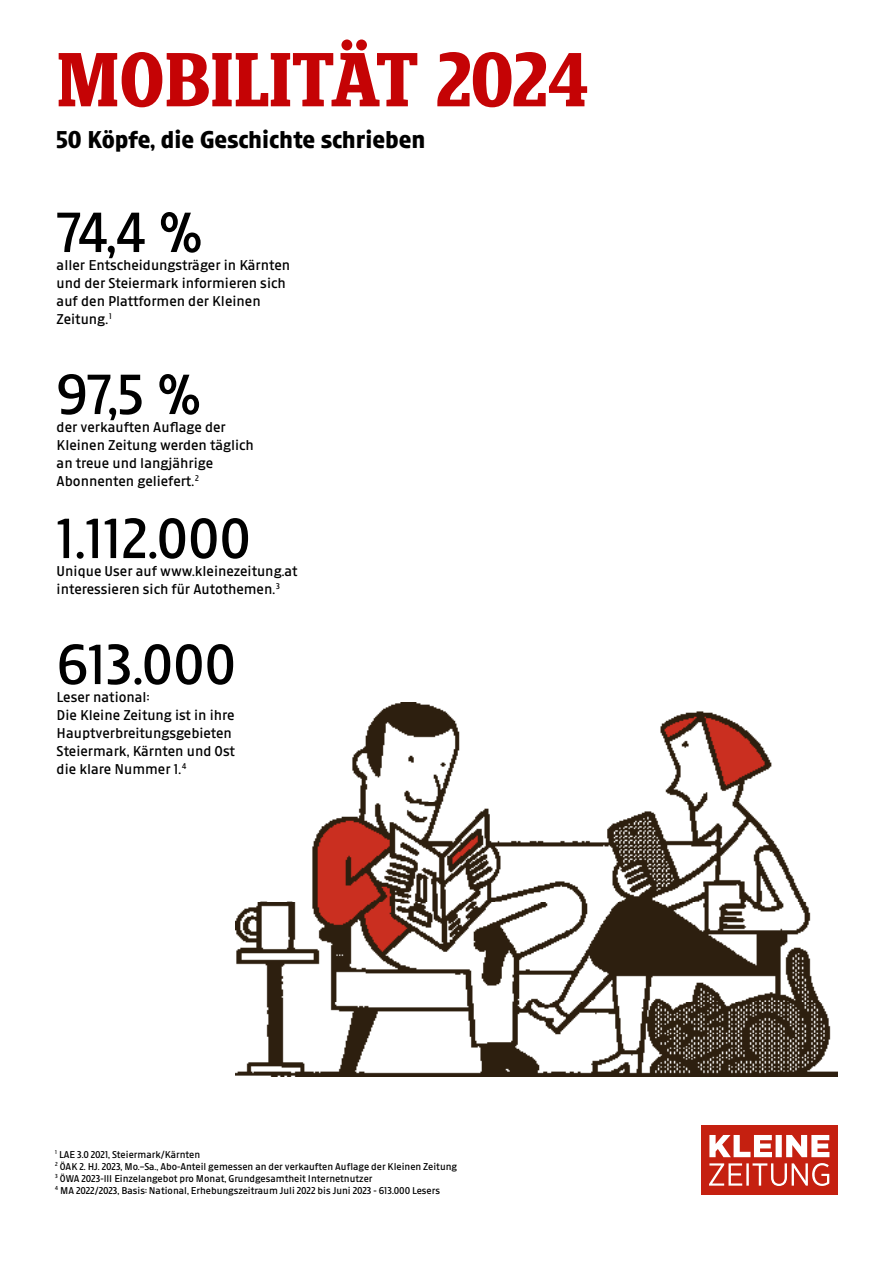
<style>
.page{position:relative;width:893px;height:1263px;background:#fff}
.page>*{position:absolute;margin:0;border:0;box-sizing:border-box;transform-origin:0 0}
.t1{font:700 80.25px "Kleine Titel";color:#c50305}
.t2{font:60px "Kleine Sans";color:#000}
.t3{font:700 25.5px "Kleine Sans";color:#000}
.t4{font:15.15px/18px "Kleine Sans";color:#000}
.t5{font:10.5px/12px "Kleine Sans";color:#000}
</style>
<div class="page">
<img style="left:235px;top:702px;width:603px;height:375px">
<div style="left:701px;top:1126px;width:137px;height:69px;background:#c52010"></div>
<svg style="left:709px;top:1135px;width:120px;height:22px"></svg>
<svg style="left:709px;top:1163px;width:120px;height:23px"></svg>
<h1 class="t1" style="left:57px;top:27px;width:533px">MOBILITÄT 2024</h1>
<h3 class="t3" style="left:57px;top:123px;width:370px">50 Köpfe, die Geschichte schrieben</h3>
<h2 class="t2" style="left:57px;top:194px;width:148px">74,4 %</h2>
<p class="t4" style="left:57px;top:255px;width:235px">aller Entscheidungsträger in Kärnten und der Steiermark informieren sich auf den Plattformen der Kleinen<br>Zeitung.<sup>1</sup></p>
<h2 class="t2" style="left:57px;top:356px;width:147px">97,5 %</h2>
<p class="t4" style="left:57px;top:417px;width:199px">der verkauften Auflage der<br>Kleinen Zeitung werden täglich an treue und langjährige<br>Abonnenten geliefert. <sup>2</sup></p>
<h2 class="t2" style="left:57px;top:500px;width:196px">1.112.000</h2>
<p class="t4" style="left:57px;top:561px;width:242px">Unique User auf www.kleinezeitung.at interessieren sich für Autothemen. <sup>3</sup></p>
<h2 class="t2" style="left:57px;top:626px;width:181px">613.000</h2>
<p class="t4" style="left:57px;top:687px;width:206px">Leser national:<br>Die Kleine Zeitung ist in ihren<br>Hauptverbreitungsgebieten<br>Steiermark, Kärnten und Osttirol die klare Nummer 1.<sup>4</sup></p>
<p class="t5" style="left:55px;top:1147px;width:403px"><sup>1</sup> LAE 3.0 2021, Steiermark/Kärnten<br><sup>2</sup> ÖAK 2. HJ. 2023, Mo.–Sa., Abo-Anteil gemessen an der verkauften Auflage der Kleinen Zeitung <sup>3</sup> ÖWA 2023-llI Einzelangebot pro Monat, Grundgesamtheit Internetnutzer<br><sup>4</sup> MA 2022/2023, Basis: National, Erhebungszeitraum Juli 2022 bis Juni 2023 - 613.000 Lesers</p>
</div>
